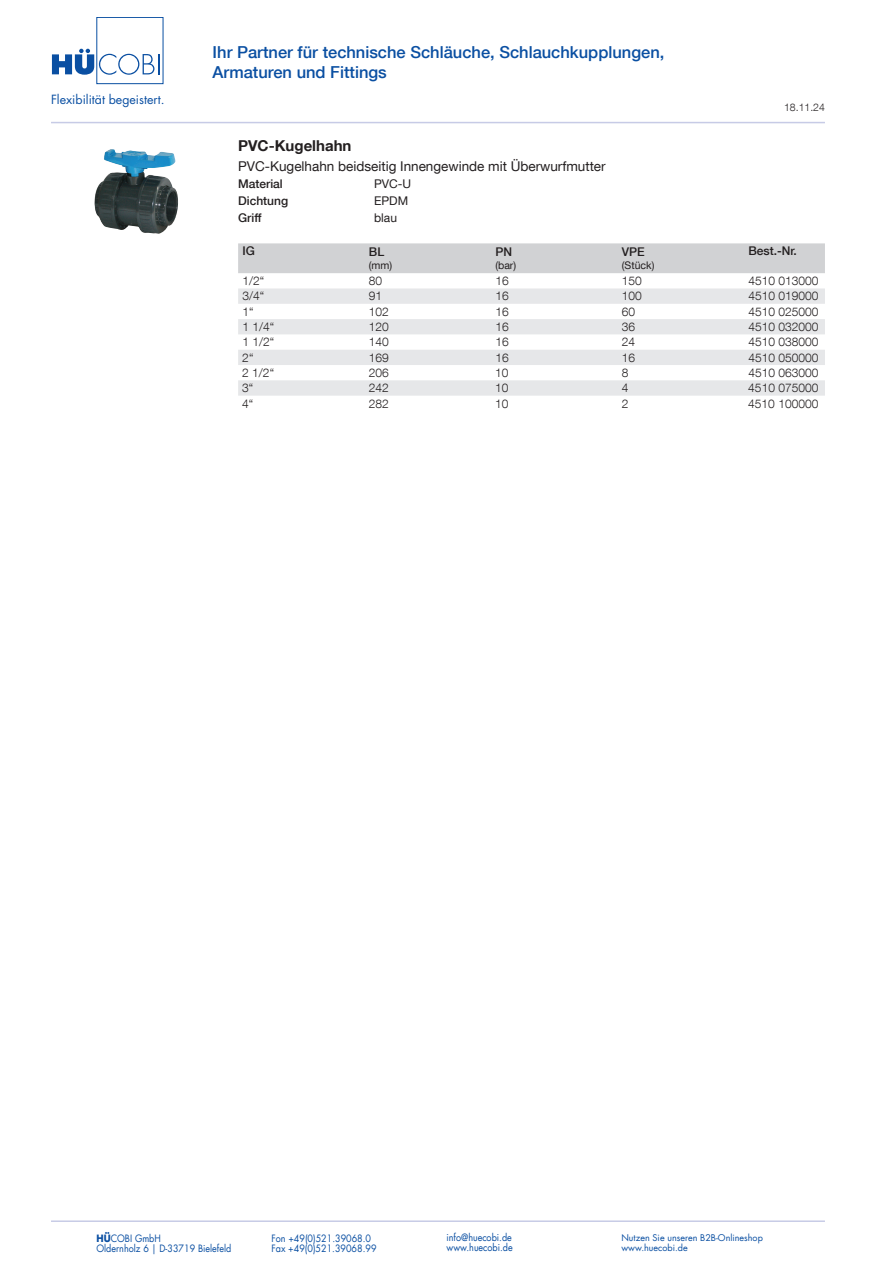
<style>
.page{position:relative;width:893px;height:1263px;background:#fff}
.page>*{position:absolute;margin:0;border:0;box-sizing:border-box;transform-origin:0 0}
.t1{font:500 16.5px/19.8px "Helvetica Neue LT Com";color:#0a4fa2}
.t2{font:700 15px "Helvetica Neue LT Com";color:#231f20}
.t3{font:13.5px "Helvetica Neue LT Com";color:#231f20}
.t4{font:12.3px "Futura LT";color:#0a4fa2}
.t5{font:300 12px "Helvetica Neue LT Com";color:#231f20}
.t6{font:500 12px "Helvetica Neue LT Com";color:#231f20}
.t7{font:12px "Helvetica Neue LT Com";color:#231f20}
.t8{font:10.5px "Helvetica Neue LT Com";color:#231f20}
.t9{font:300 10.5px "Helvetica Neue LT Com";color:#231f20}
.t10{font:9.9px "Futura LT";color:#0a4fa2;scale:.91 1}
.t11{font:9px "Futura LT";color:#0a4fa2}
.s1{font-weight:700}
</style>
<div class="page">
<hr style="left:51px;top:122px;width:774px;height:1px;background:#c7cbe6">
<hr style="left:51px;top:1220px;width:774px;height:2px;background:#c7cbe6">
<div style="left:96px;top:17px;width:67px;height:67px;border:1px solid #0a4fa2"></div>
<svg style="left:52px;top:49px;width:108px;height:26px"></svg>
<div style="left:238px;top:243px;width:587px;height:30px;background:#d1d2d4"></div>
<svg style="left:238px;top:288px;width:587px;height:108px;fill:#e6e7e9"></svg>
<img style="left:94px;top:149px;width:84px;height:85px">
<p class="t4" style="left:51px;top:91px;width:115px">Flexibilität begeistert.</p>
<h1 class="t1" style="left:213px;top:42px;width:453px">Ihr Partner für technische Schläuche, Schlauchkupplungen,<br>Armaturen und Fittings</h1>
<p class="t2" style="left:238px;top:136px;width:115px">PVC-Kugelhahn</p>
<p class="t3" style="left:238px;top:158px;width:369px">PVC-Kugelhahn beidseitig Innengewinde mit Überwurfmutter</p>
<p class="t6" style="left:238px;top:177px;width:46px">Material</p>
<p class="t7" style="left:374px;top:176px;width:39px">PVC-U</p>
<p class="t6" style="left:238px;top:194px;width:52px">Dichtung</p>
<p class="t7" style="left:374px;top:193px;width:36px">EPDM</p>
<p class="t6" style="left:238px;top:211px;width:25px">Griff</p>
<p class="t7" style="left:374px;top:210px;width:24px">blau</p>
<p class="t6" style="left:242px;top:244px;width:14px">IG</p>
<p class="t6" style="left:369px;top:245px;width:17px">BL</p>
<p class="t8" style="left:369px;top:259px;width:25px">(mm)</p>
<p class="t6" style="left:495px;top:245px;width:18px">PN</p>
<p class="t8" style="left:495px;top:259px;width:22px">(bar)</p>
<p class="t6" style="left:622px;top:245px;width:24px">VPE</p>
<p class="t8" style="left:622px;top:259px;width:34px">(Stück)</p>
<p class="t9" style="left:784px;top:101px;width:42px">18.11.24</p>
<p class="t6" style="left:748px;top:244px;width:50px">Best.-Nr.</p>
<p class="t5" style="left:242px;top:273px;width:23px">1/2“</p>
<p class="t5" style="left:369px;top:273px;width:15px">80</p>
<p class="t5" style="left:495px;top:273px;width:15px">16</p>
<p class="t5" style="left:622px;top:273px;width:22px">150</p>
<p class="t5" style="left:748px;top:273px;width:72px">4510 013000</p>
<p class="t5" style="left:242px;top:289px;width:23px">3/4“</p>
<p class="t5" style="left:369px;top:289px;width:15px">91</p>
<p class="t5" style="left:495px;top:289px;width:15px">16</p>
<p class="t5" style="left:622px;top:289px;width:22px">100</p>
<p class="t5" style="left:748px;top:289px;width:72px">4510 019000</p>
<p class="t5" style="left:242px;top:304px;width:13px">1“</p>
<p class="t5" style="left:369px;top:304px;width:22px">102</p>
<p class="t5" style="left:495px;top:304px;width:15px">16</p>
<p class="t5" style="left:622px;top:304px;width:15px">60</p>
<p class="t5" style="left:748px;top:304px;width:72px">4510 025000</p>
<p class="t5" style="left:242px;top:319px;width:33px">1 1/4“</p>
<p class="t5" style="left:369px;top:319px;width:22px">120</p>
<p class="t5" style="left:495px;top:319px;width:15px">16</p>
<p class="t5" style="left:622px;top:319px;width:15px">36</p>
<p class="t5" style="left:748px;top:319px;width:72px">4510 032000</p>
<p class="t5" style="left:242px;top:335px;width:33px">1 1/2“</p>
<p class="t5" style="left:369px;top:335px;width:22px">140</p>
<p class="t5" style="left:495px;top:335px;width:15px">16</p>
<p class="t5" style="left:622px;top:335px;width:15px">24</p>
<p class="t5" style="left:748px;top:335px;width:72px">4510 038000</p>
<p class="t5" style="left:242px;top:350px;width:13px">2“</p>
<p class="t5" style="left:369px;top:350px;width:22px">169</p>
<p class="t5" style="left:495px;top:350px;width:15px">16</p>
<p class="t5" style="left:622px;top:350px;width:15px">16</p>
<p class="t5" style="left:748px;top:350px;width:72px">4510 050000</p>
<p class="t5" style="left:242px;top:365px;width:33px">2 1/2“</p>
<p class="t5" style="left:369px;top:365px;width:22px">206</p>
<p class="t5" style="left:495px;top:365px;width:15px">10</p>
<p class="t5" style="left:622px;top:365px;width:8px">8</p>
<p class="t5" style="left:748px;top:365px;width:72px">4510 063000</p>
<p class="t5" style="left:242px;top:381px;width:13px">3“</p>
<p class="t5" style="left:369px;top:381px;width:22px">242</p>
<p class="t5" style="left:495px;top:381px;width:15px">10</p>
<p class="t5" style="left:622px;top:381px;width:8px">4</p>
<p class="t5" style="left:748px;top:381px;width:72px">4510 075000</p>
<p class="t5" style="left:242px;top:396px;width:13px">4“</p>
<p class="t5" style="left:369px;top:396px;width:22px">282</p>
<p class="t5" style="left:495px;top:396px;width:15px">10</p>
<p class="t5" style="left:622px;top:396px;width:8px">2</p>
<p class="t5" style="left:748px;top:396px;width:72px">4510 100000</p>
<p class="t10" style="left:97px;top:1232px;width:72px"><span class="s1">HÜ</span>COBI GmbH</p>
<p class="t10" style="left:271px;top:1232px;width:111px">Fon +49(0)521.39068.0</p>
<p class="t10" style="left:446px;top:1231px;width:73px">info@huecobi.de</p>
<p class="t11" style="left:621px;top:1231px;width:143px">Nutzen Sie unseren B2B-Onlineshop</p>
<p class="t10" style="left:97px;top:1242px;width:150px">Oldernholz 6 | D-33719 Bielefeld</p>
<p class="t10" style="left:271px;top:1242px;width:117px">Fax +49(0)521.39068.99</p>
<p class="t10" style="left:446px;top:1241px;width:74px">www.huecobi.de</p>
<p class="t11" style="left:621px;top:1242px;width:68px">www.huecobi.de</p>
</div>
